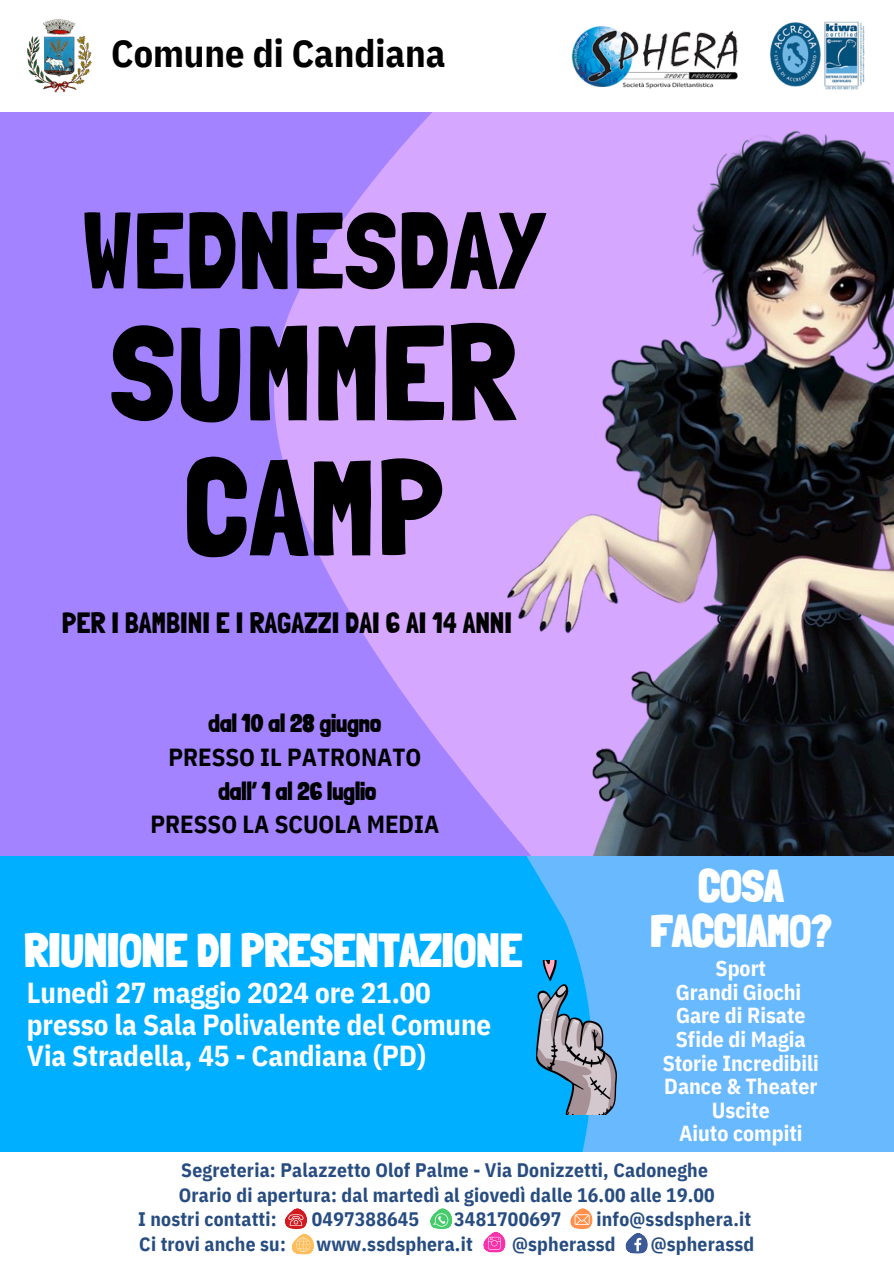
<style>
.page{position:relative;width:894px;height:1264px;background:#fff}
.page>*{position:absolute;margin:0;border:0;box-sizing:border-box;transform-origin:0 0}
.t1{font:136.05px/135px "Londrina Solid";color:#000;text-align:center}
.t2{font:109.05px "Londrina Solid";color:#000}
.t3{font:900 46.65px "Londrina Solid";color:#fff}
.t4{font:900 45px/45px "Londrina Solid";color:#fff;text-align:center}
.t5{font:700 38.25px "IBM Plex Sans Cond";color:#000}
.t6{font:29.25px "Londrina Solid";color:#000}
.t7{font:700 28.95px/31.3px "IBM Plex Sans Cond";letter-spacing:-.005em;color:#fff}
.t8{font:700 24.75px/33.8px "IBM Plex Sans Cond";color:#000;text-align:center}
.t9{font:700 21.75px "IBM Plex Sans Cond";color:#fff}
.t10{font:700 19.5px "IBM Plex Sans Cond";letter-spacing:.01em;color:#274c81}
.s1{font-family:"Londrina Solid";font-weight:900}
</style>
<div class="page">
<div style="left:0;top:0;width:893px;height:1263px;background:#a383ff"></div>
<svg style="left:274px;top:194px;width:89px;height:439px;fill:#d6a7ff"></svg>
<div style="left:0;top:0;width:893px;height:112px;background:#fff"></div>
<img style="left:571px;top:26px;width:167px;height:38px">
<img style="left:769px;top:21px;width:96px;height:43px">
<div style="left:526px;top:856px;width:367px;height:407px;background:#69b9ff"></div>
<div style="left:0;top:856px;width:617px;height:295px;background:#00afff"></div>
<div style="left:0;top:1151px;width:893px;height:112px;background:#fff"></div>
<svg style="left:430px;top:1208px;width:22px;height:21px"></svg>
<svg style="left:570px;top:1208px;width:23px;height:21px"></svg>
<svg style="left:625px;top:1233px;width:23px;height:20px"></svg>
<svg style="left:483px;top:1231px;width:23px;height:21px"></svg>
<svg style="left:285px;top:1208px;width:29px;height:46px"></svg>
<img style="left:536px;top:960px;width:80px;height:154px">
<img style="left:363px;top:64px;width:530px;height:792px">
<img style="left:28px;top:19px;width:64px;height:74px">
<p class="t5" style="left:111px;top:28px;width:336px">Comune di Candiana</p>
<p class="t2" style="left:82px;top:185px;width:464px">WEDNESDAY</p>
<p class="t1" style="left:110px;top:305px;width:408px">SUMMER<br>CAMP</p>
<h5 class="t6" style="left:62px;top:605px;width:452px">PER I BAMBINI E I RAGAZZI DAI 6 AI 14 ANNI</h5>
<h2 class="t8" style="left:150px;top:706px;width:290px"><span class="s1">dal 10 al 28 giugno<br></span>PRESSO IL PATRONATO <span class="s1">dall’ 1 al 26 luglio<br></span>PRESSO LA SCUOLA MEDIA</h2>
<p class="t3" style="left:24px;top:922px;width:499px">RIUNIONE DI PRESENTAZIONE</p>
<h2 class="t7" style="left:27px;top:976px;width:466px">Lunedì 27 maggio 2024 ore 21.00 presso la Sala Polivalente del Comune<br>Via Stradella, 45 - Candiana (PD)</h2>
<p class="t4" style="left:649px;top:863px;width:183px">COSA<br>FACCIAMO?</p>
<p class="t9" style="left:715px;top:953px;width:52px">Sport</p>
<p class="t9" style="left:675px;top:977px;width:127px">Grandi Giochi</p>
<p class="t9" style="left:676px;top:1000px;width:131px">Gare di Risate</p>
<p class="t9" style="left:675px;top:1024px;width:131px">Sfide di Magia</p>
<p class="t9" style="left:662px;top:1048px;width:158px">Storie Incredibili</p>
<p class="t9" style="left:664px;top:1071px;width:154px">Dance &amp; Theater</p>
<p class="t9" style="left:711px;top:1095px;width:59px">Uscite</p>
<p class="t9" style="left:679px;top:1119px;width:125px">Aiuto compiti</p>
<p class="t10" style="left:181px;top:1156px;width:528px">Segreteria: Palazzetto Olof Palme - Via Donizzetti, Cadoneghe</p>
<p class="t10" style="left:179px;top:1181px;width:537px">Orario di apertura: dal martedì al giovedì dalle 16.00 alle 19.00</p>
<p class="t10" style="left:138px;top:1206px;width:140px">I nostri contatti:</p>
<p class="t10" style="left:312px;top:1206px;width:109px">0497388645</p>
<p class="t10" style="left:454px;top:1206px;width:109px">3481700697</p>
<p class="t10" style="left:596px;top:1206px;width:156px">info@ssdsphera.it</p>
<h1 class="t10" style="left:139px;top:1231px;width:148px">Ci trovi anche su:</h1>
<h1 class="t10" style="left:316px;top:1231px;width:157px">www.ssdsphera.it</h1>
<h1 class="t10" style="left:512px;top:1231px;width:105px">@spherassd</h1>
<h1 class="t10" style="left:650px;top:1231px;width:105px">@spherassd</h1>
</div>
